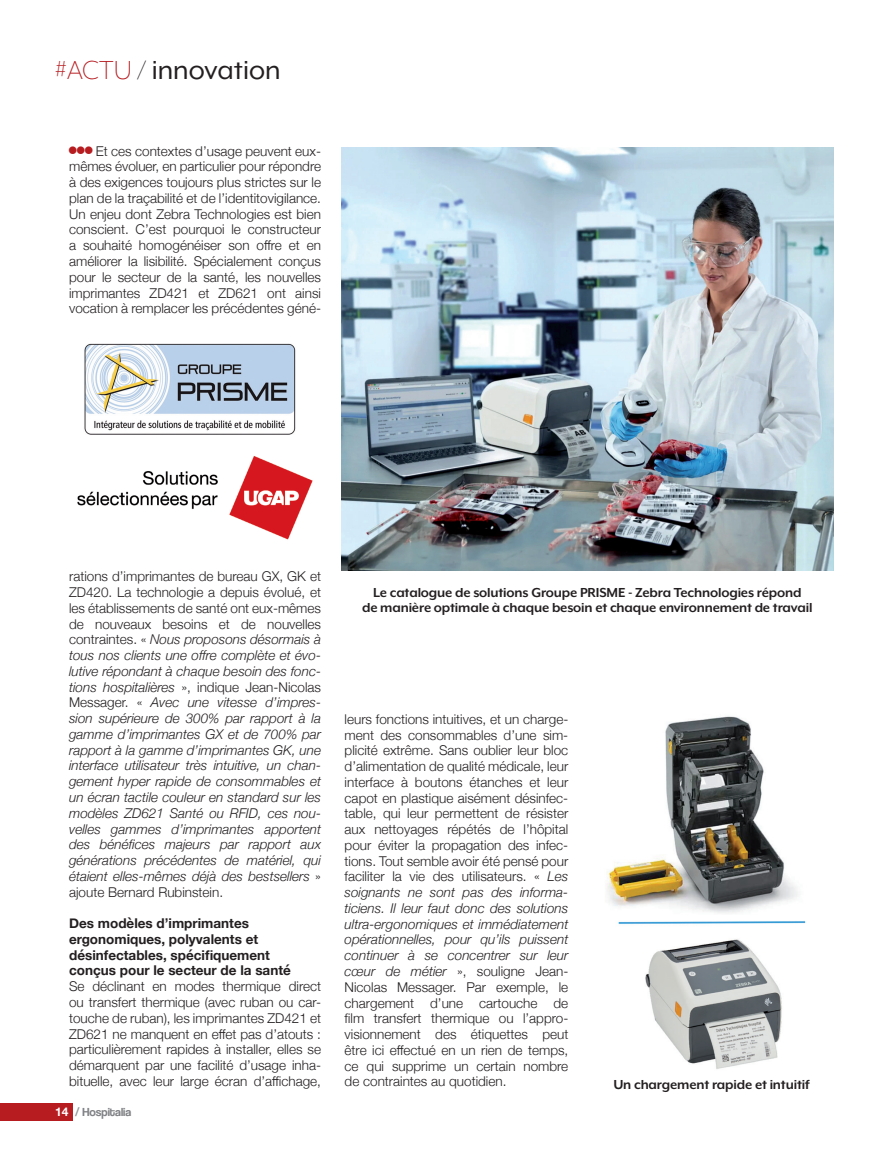
<style>
.page{position:relative;width:893px;height:1149px;background:#fff}
.page>*{position:absolute;margin:0;border:0;box-sizing:border-box;transform-origin:0 0}
.t1{font:30px "Mr Eaves XL Mod OT";color:#231f20}
.t2{font:700 15px/15px "Mr Eaves XL Mod OT";letter-spacing:-.01em;color:#231f20;text-align:center}
.t3{font:300 13.5px/15.8px "Helvetica Neue";color:#231f20;text-align:justify}
.t4{font:italic 300 13.5px/15.8px "Helvetica Neue";color:#231f20;text-align:justify}
.t5{font:700 13.5px/15.8px "Helvetica Neue";color:#231f20}
.t6{font:12px "Coolvetica Rg";color:#808285}
.s1{font-weight:300;color:#b61c20}
.s2{font-weight:300}
.s3{font-style:normal}
.s4{font-family:"Helvetica Neue";font-weight:700;color:#fff}
.s5{font-family:"Helvetica Neue";font-weight:700;color:#939598}
.s6{font-style:italic}
</style>
<div class="page">
<div style="left:0;top:1103px;width:72px;height:17px;background:#b61c20"></div>
<img style="left:341px;top:148px;width:492px;height:422px">
<img style="left:607px;top:716px;width:199px;height:353px">
<img style="left:77px;top:456px;width:236px;height:84px">
<img style="left:84px;top:344px;width:212px;height:90px">
<h1 class="t1" style="left:55px;top:55px;width:227px"><span class="s1">#ACTU</span> <span class="s2">/</span> innovation</h1>
<p class="t3" style="left:69px;top:142px;width:253px;text-indent:27px">Et ces contextes d’usage peuvent eux&shy;mêmes évoluer, en particulier pour répondre à des exigences toujours plus strictes sur le plan de la traçabilité et de l’identitovigilance.<br>Un enjeu dont Zebra Technologies est bien conscient. C’est pourquoi le constructeur a souhaité homogénéiser son offre et en améliorer la lisibilité. Spécialement conçus pour le secteur de la santé, les nouvelles imprimantes ZD421 et ZD621 ont ainsi vocation à remplacer les précédentes géné-</p>
<p class="t4" style="left:69px;top:567px;width:253px"><span class="s3">rations d’imprimantes de bureau GX, GK et ZD420. La technologie a depuis évolué, et les établissements de santé ont eux-mêmes de nouveaux besoins et de nouvelles contraintes. «</span> Nous proposons désormais à tous nos clients une offre complète et évo&shy;lutive répondant à chaque besoin des fonc&shy;tions hospitalières <span class="s3">», indique Jean-Nicolas Messager. «</span> Avec une vitesse d’impres&shy;sion supérieure de 300% par rapport à la gamme d’imprimantes GX et de 700% par rapport à la gamme d’imprimantes GK, une interface utilisateur très intuitive, un chan&shy;gement hyper rapide de consommables et un écran tactile couleur en standard sur les modèles ZD621 Santé ou RFID, ces nou&shy;velles gammes d’imprimantes apportent des bénéfices majeurs par rapport aux générations précédentes de matériel, qui étaient elles-mêmes déjà des bestsellers <span class="s3">» ajoute Bernard Rubinstein.</span></p>
<p class="t5" style="left:69px;top:915px;width:223px">Des modèles d’imprimantes ergonomiques, polyvalents et désinfectables, spécifiquement conçus pour le secteur de la santé</p>
<p class="t3" style="left:69px;top:977px;width:253px">Se déclinant en modes thermique direct ou transfert thermique (avec ruban ou car&shy;touche de ruban), les imprimantes ZD421 et ZD621 ne manquent en effet pas d’atouts : particulièrement rapides à installer, elles se démarquent par une facilité d’usage inha&shy;bituelle, avec leur large écran d’affichage,</p>
<p class="t6" style="left:55px;top:1104px;width:77px"><span class="s4">14</span> <span class="s5">/</span> Hospitalia</p>
<p class="t2" style="left:362px;top:584px;width:452px">Le catalogue de solutions Groupe PRISME - Zebra Technologies répond<br>de manière optimale à chaque besoin et chaque environnement de travail</p>
<p class="t3" style="left:345px;top:709px;width:225px">leurs fonctions intuitives, et un charge&shy;ment des consommables d’une sim&shy;plicité extrême. Sans oublier leur bloc d’alimentation de qualité médicale, leur interface à boutons étanches et leur capot en plastique aisément désinfec&shy;table, qui leur permettent de résister aux nettoyages répétés de l’hôpital pour éviter la propagation des infec&shy;tions. Tout semble avoir été pensé pour faciliter la vie des utilisateurs. « <span class="s6">Les soignants ne sont pas des informa&shy;ticiens. Il leur faut donc des solutions ultra-ergonomiques et immédiatement opérationnelles, pour qu’ils puissent continuer à se concentrer sur leur cœur de métier</span> », souligne Jean-Nicolas Messager. Par exemple, le chargement d’une cartouche de film transfert thermique ou l’appro&shy;visionnement des étiquettes peut être ici effectué en un rien de temps, ce qui supprime un certain nombre de contraintes au quotidien.</p>
<p class="t2" style="left:613px;top:1076px;width:198px">Un chargement rapide et intuitif</p>
</div>
